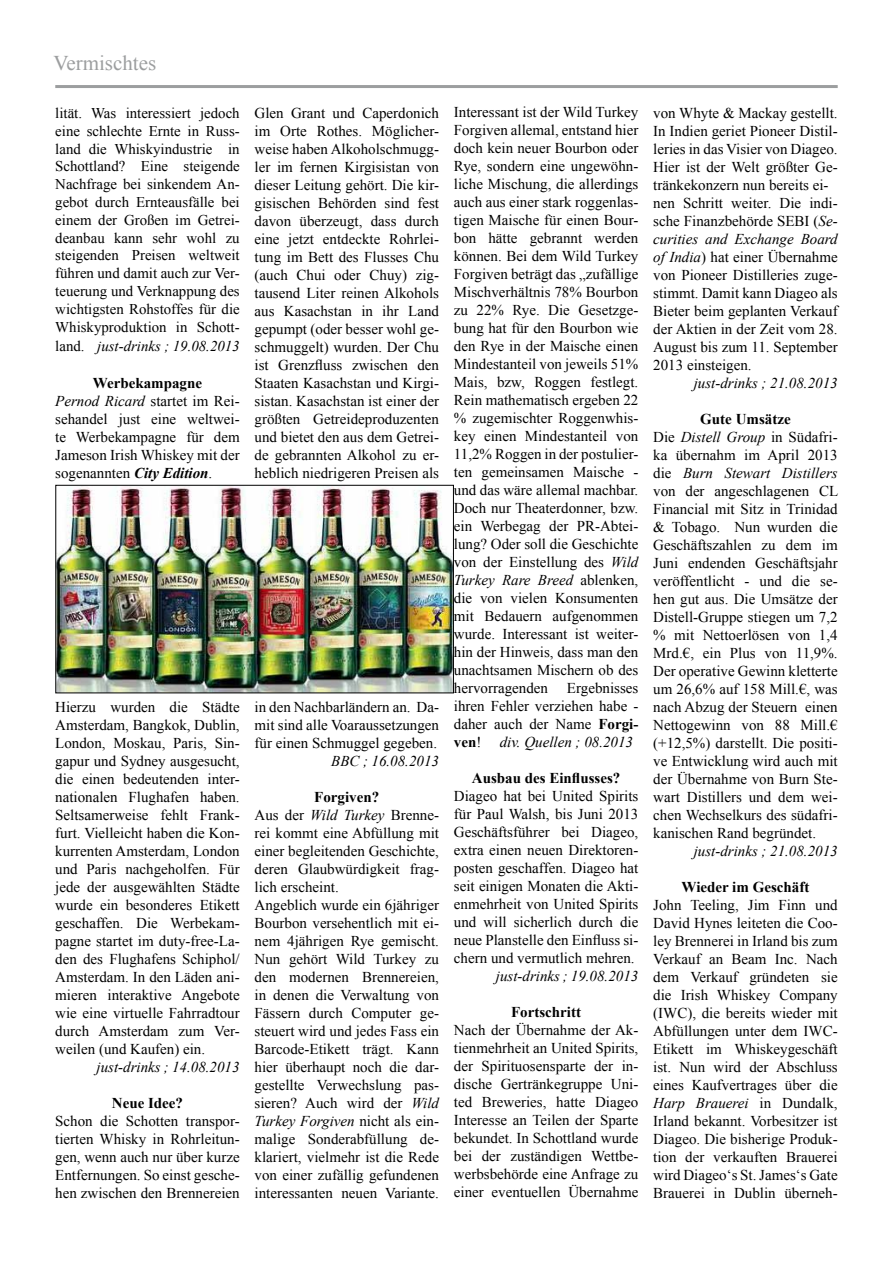
<style>
.page{position:relative;width:893px;height:1263px;background:#fff}
.page>*{position:absolute;margin:0;border:0;box-sizing:border-box;transform-origin:0 0}
.t1{font:21px "Times New Roman";color:#9c9e9f}
.t2{font:15px/18px "Times New Roman";color:#000;text-align:justify}
.t3{font:italic 15px "Times New Roman";color:#000}
.t4{font:700 15px "Times New Roman";color:#000}
.t5{font:14.85px/17.9px "Times New Roman";color:#000;text-align:justify}
.t6{font:italic 14.85px "Times New Roman";color:#000}
.s1{font-style:normal}
.s2{font-weight:700}
.s3{font-style:italic}
.s4{font-weight:700;font-style:italic}
</style>
<div class="page">
<hr style="left:55px;top:85px;width:783px;height:3px;background:#9c9e9f">
<img style="left:57px;top:487px;width:395px;height:204px">
<div style="left:55px;top:485px;width:399px;height:208px;border:1px solid #000"></div>
<h1 class="t1" style="left:54px;top:49px;width:104px">Vermischtes</h1>
<p class="t5" style="left:55px;top:104px;width:186px">lität. Was interessiert jedoch eine schlechte Ernte in Russ&shy;land die Whiskyindustrie in Schottland? Eine steigende Nachfrage bei sinkendem An&shy;gebot durch Ernteausfälle bei einem der Großen im Getrei&shy;deanbau kann sehr wohl zu steigenden Preisen weltweit führen und damit auch zur Ver&shy;teuerung und Verknappung des wichtigsten Rohstoffes für die Whiskyproduktion in Schott-</p>
<p class="t6" style="left:55px;top:336px;width:186px"><span class="s1">land.</span> just-drinks ; 19.08.2013</p>
<p class="t2" style="left:55px;top:374px;width:186px;text-align:left;text-indent:38px"><span class="s2">Werbekampagne<br></span><span class="s3">Pernod Ricard</span> startet im Rei&shy;sehandel just eine weltwei&shy;te Werbekampagne für dem<br>Jameson Irish Whiskey mit der sogenannten <span class="s4">City Edition</span>.</p>
<p class="t2" style="left:55px;top:698px;width:186px">Hierzu wurden die Städte Amsterdam, Bangkok, Dublin, London, Moskau, Paris, Sin&shy;gapur und Sydney ausgesucht, die einen bedeutenden inter&shy;nationalen Flughafen haben.<br>Seltsamerweise fehlt Frank&shy;furt. Vielleicht haben die Kon&shy;kurrenten Amsterdam, London und Paris nachgeholfen. Für jede der ausgewählten Städte wurde ein besonderes Etikett geschaffen. Die Werbekam&shy;pagne startet im duty-free-La&shy;den des Flughafens Schiphol/ Amsterdam. In den Läden ani&shy;mieren interaktive Angebote wie eine virtuelle Fahrradtour durch Amsterdam zum Ver&shy;weilen (und Kaufen) ein.</p>
<p class="t3" style="left:97px;top:1057px;width:145px">just-drinks ; 14.08.2013</p>
<p class="t4" style="left:112px;top:1093px;width:73px">Neue Idee?</p>
<p class="t2" style="left:55px;top:1112px;width:186px">Schon die Schotten transpor&shy;tierten Whisky in Rohrleitun&shy;gen, wenn auch nur über kurze Entfernungen. So einst gesche&shy;hen zwischen den Brennereien</p>
<p class="t2" style="left:255px;top:104px;width:186px">Glen Grant und Caperdonich im Orte Rothes. Möglicher&shy;weise haben Alkoholschmugg&shy;ler im fernen Kirgisistan von dieser Leitung gehört. Die kir&shy;gisischen Behörden sind fest davon überzeugt, dass durch eine jetzt entdeckte Rohrlei&shy;tung im Bett des Flusses Chu (auch Chui oder Chuy) zig&shy;tausend Liter reinen Alkohols aus Kasachstan in ihr Land gepumpt (oder besser wohl ge&shy;schmuggelt) wurden. Der Chu ist Grenzfluss zwischen den Staaten Kasachstan und Kirgi&shy;sistan. Kasachstan ist einer der größten Getreideproduzenten und bietet den aus dem Getrei&shy;de gebrannten Alkohol zu er&shy;heblich niedrigeren Preisen als</p>
<p class="t2" style="left:255px;top:698px;width:186px">in den Nachbarländern an. Da&shy;mit sind alle Voaraussetzungen für einen Schmuggel gegeben.</p>
<p class="t3" style="left:331px;top:751px;width:109px">BBC ; 16.08.2013</p>
<p class="t2" style="left:255px;top:788px;width:186px;text-align:left;text-indent:60px"><span class="s2">Forgiven?<br></span>Aus der <span class="s3">Wild Turkey</span> Brenne&shy;rei kommt eine Abfüllung mit einer begleitenden Geschichte, deren Glaubwürdigkeit frag&shy;lich erscheint.<br>Angeblich wurde ein 6jähriger<br>Bourbon versehentlich mit ei&shy;nem 4jährigen Rye gemischt.<br>Nun gehört Wild Turkey zu den modernen Brennereien, in denen die Verwaltung von<br>Fässern durch Computer ge&shy;steuert wird und jedes Fass ein<br>Barcode-Etikett trägt. Kann hier überhaupt noch die dar&shy;gestellte Verwechslung pas&shy;sieren? Auch wird der <span class="s3">Wild<br>Turkey Forgiven</span> nicht als ein&shy;malige Sonderabfüllung de&shy;klariert, vielmehr ist die Rede von einer zufällig gefundenen interessanten neuen Variante.</p>
<p class="t2" style="left:454px;top:102px;width:186px">Interessant ist der Wild Turkey Forgiven allemal, entstand hier doch kein neuer Bourbon oder Rye, sondern eine ungewöhn&shy;liche Mischung, die allerdings auch aus einer stark roggenlas&shy;tigen Maische für einen Bour&shy;bon hätte gebrannt werden können. Bei dem Wild Turkey Forgiven beträgt das „zufällige Mischverhältnis 78% Bourbon zu 22% Rye. Die Gesetzge&shy;bung hat für den Bourbon wie den Rye in der Maische einen Mindestanteil von jeweils 51% Mais, bzw, Roggen festlegt.<br>Rein mathematisch ergeben 22 % zugemischter Roggenwhis&shy;key einen Mindestanteil von 11,2% Roggen in der postulier&shy;ten gemeinsamen Maische - und das wäre allemal machbar.<br>Doch nur Theaterdonner, bzw. ein Werbegag der PR-Abtei&shy;lung? Oder soll die Geschichte von der Einstellung des <span class="s3">Wild Turkey Rare Breed</span> ablenken, die von vielen Konsumenten mit Bedauern aufgenommen wurde. Interessant ist weiter&shy;hin der Hinweis, dass man den unachtsamen Mischern ob des hervorragenden</p>
<p class="t2" style="left:454px;top:678px;width:186px;text-indent:113px">Ergebnisses ihren Fehler verziehen habe - daher auch der Name <span class="s2">Forgi&shy;ven</span>! <span class="s3">div. Quellen ; 08.2013</span></p>
<p class="t4" style="left:472px;top:767px;width:150px">Ausbau des Einflusses?</p>
<p class="t2" style="left:454px;top:786px;width:186px">Diageo hat bei United Spirits für Paul Walsh, bis Juni 2013<br>Geschäftsführer bei Diageo, extra einen neuen Direktoren&shy;posten geschaffen. Diageo hat seit einigen Monaten die Akti&shy;enmehrheit von United Spirits und will sicherlich durch die neue Planstelle den Einfluss si&shy;chern und vermutlich mehren.</p>
<p class="t3" style="left:496px;top:965px;width:144px">just-drinks ; 19.08.2013</p>
<p class="t4" style="left:511px;top:1001px;width:71px">Fortschritt</p>
<p class="t2" style="left:454px;top:1020px;width:186px">Nach der Übernahme der Ak&shy;tienmehrheit an United Spirits, der Spirituosensparte der in&shy;dische Gertränkegruppe Uni&shy;ted Breweries, hatte Diageo Interesse an Teilen der Sparte bekundet. In Schottland wurde bei der zuständigen Wettbe&shy;werbsbehörde eine Anfrage zu einer eventuellen Übernahme</p>
<p class="t2" style="left:653px;top:104px;width:186px;text-align:left">von Whyte &amp; Mackay gestellt.<br>In Indien geriet Pioneer Distil&shy;leries in das Visier von Diageo.<br>Hier ist der Welt größter Ge&shy;tränkekonzern nun bereits ei&shy;nen Schritt weiter. Die indi&shy;sche Finanzbehörde SEBI (<span class="s3">Se&shy;curities and Exchange Board of India</span>) hat einer Übernahme von Pioneer Distilleries zuge&shy;stimmt. Damit kann Diageo als<br>Bieter beim geplanten Verkauf der Aktien in der Zeit vom 28.<br>August bis zum 11. September<br>2013 einsteigen.</p>
<p class="t3" style="left:694px;top:373px;width:146px">just-drinks ; 21.08.2013</p>
<p class="t2" style="left:653px;top:410px;width:186px;text-align:left;text-indent:47px"><span class="s2">Gute Umsätze<br></span>Die <span class="s3">Distell Group</span> in Südafri&shy;ka übernahm im April 2013 die <span class="s3">Burn Stewart Distillers </span>von der angeschlagenen CL<br>Financial mit Sitz in Trinidad &amp; Tobago. Nun wurden die<br>Geschäftszahlen zu dem im<br>Juni endenden Geschäftsjahr veröffentlicht - und die se&shy;hen gut aus. Die Umsätze der<br>Distell-Gruppe stiegen um 7,2 % mit Nettoerlösen von 1,4<br>Mrd.€, ein Plus von 11,9%.<br>Der operative Gewinn kletterte um 26,6% auf 158 Mill.€, was nach Abzug der Steuern einen<br>Nettogewinn von 88 Mill.€ (+12,5%) darstellt. Die positi&shy;ve Entwicklung wird auch mit der Übernahme von Burn Ste&shy;wart Distillers und dem wei&shy;chen Wechselkurs des südafri&shy;kanischen Rand begründet.</p>
<p class="t3" style="left:694px;top:841px;width:146px">just-drinks ; 21.08.2013</p>
<p class="t4" style="left:682px;top:877px;width:129px">Wieder im Geschäft</p>
<p class="t2" style="left:653px;top:896px;width:186px">John Teeling, Jim Finn und David Hynes leiteten die Coo&shy;ley Brennerei in Irland bis zum Verkauf an Beam Inc. Nach dem Verkauf gründeten sie die Irish Whiskey Company (IWC), die bereits wieder mit Abfüllungen unter dem IWC-Etikett im Whiskeygeschäft ist. Nun wird der Abschluss eines Kaufvertrages über die <span class="s3">Harp Brauerei</span> in Dundalk, Irland bekannt. Vorbesitzer ist Diageo. Die bisherige Produk&shy;tion der verkauften Brauerei wird Diageo‘s St. James‘s Gate Brauerei in Dublin überneh-</p>
</div>
